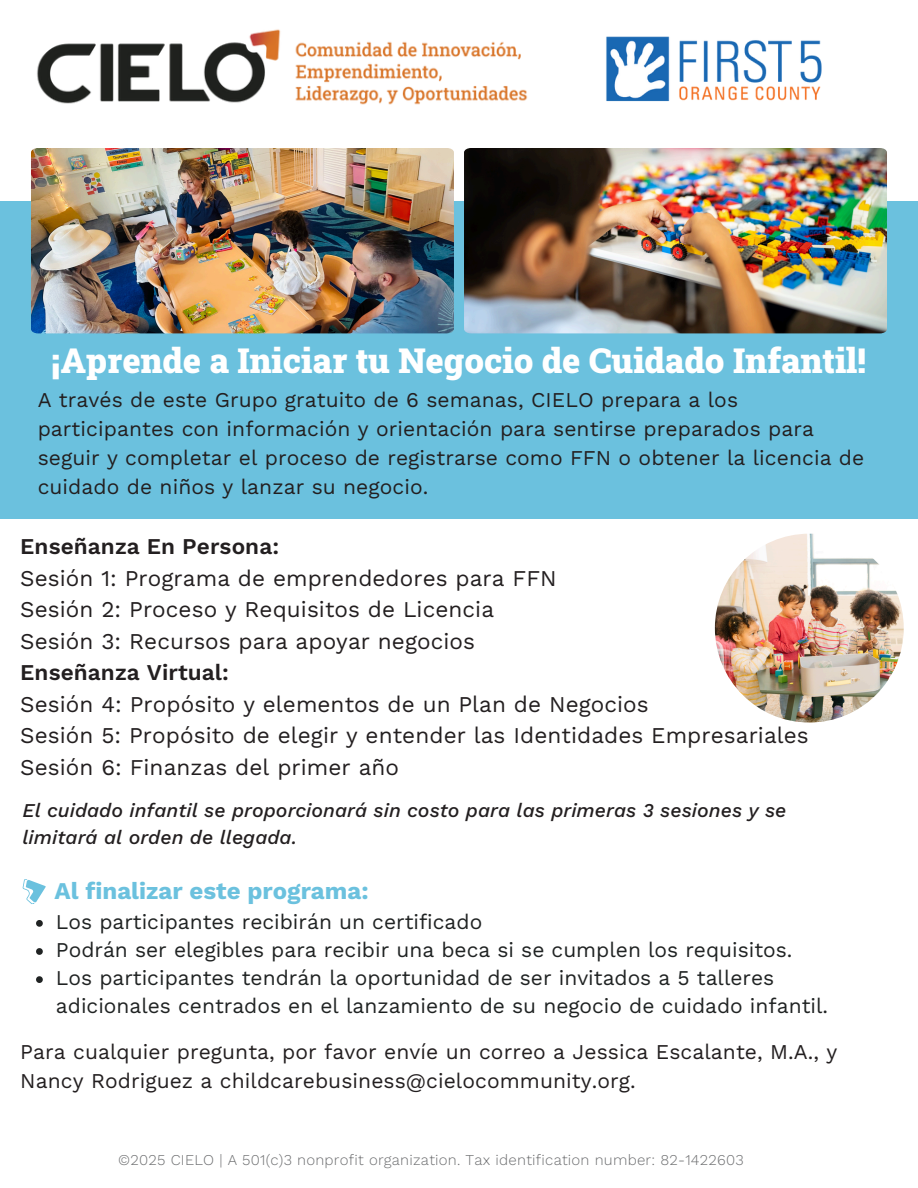
<style>
.page{position:relative;width:918px;height:1188px;background:#fff}
.page>*{position:absolute;margin:0;border:0;box-sizing:border-box;transform-origin:0 0}
.t1{font:900 34.5px "Roboto Slab";color:#fff}
.t2{font:700 24px "Work Sans";color:#6bc1de}
.t3{font:22.5px/31.5px "Work Sans";letter-spacing:.005em;color:#231f20}
.t4{font:21px/29.2px "Work Sans";letter-spacing:.005em;color:#231f20}
.t5{font:21px/28.2px "Work Sans";color:#202323}
.t6{font:italic 500 19.5px/27px "Work Sans";letter-spacing:.005em;color:#231f20}
.t7{font:300 15px "Work Sans";letter-spacing:.015em;color:#6d6e70}
.s1{font-weight:600}
</style>
<div class="page">
<div style="left:0;top:201px;width:918px;height:277px;background:#6bc1de"></div>
<img style="left:37px;top:29px;width:244px;height:75px">
<img style="left:295px;top:41px;width:233px;height:64px">
<img style="left:31px;top:148px;width:423px;height:185px">
<img style="left:464px;top:148px;width:423px;height:185px">
<svg style="left:36px;top:920px;width:7px;height:7px"></svg>
<svg style="left:36px;top:948px;width:7px;height:7px"></svg>
<svg style="left:36px;top:976px;width:7px;height:7px"></svg>
<svg style="left:23px;top:879px;width:23px;height:25px"></svg>
<img style="left:715px;top:534px;width:189px;height:189px;border-radius:50%">
<img style="left:606px;top:36px;width:216px;height:66px">
<div style="left:0;top:348px;width:918px;height:171px;background:#6bc1de"></div>
<h5 class="t1" style="left:52px;top:337px;width:816px">¡Aprende a Iniciar tu Negocio de Cuidado Infantil!</h5>
<p class="t4" style="left:38px;top:385px;width:828px">A través de este Grupo gratuito de 6 semanas, CIELO prepara a los participantes con información y orientación para sentirse preparados para seguir y completar el proceso de registrarse como FFN o obtener la licencia de cuidado de niños y lanzar su negocio.</p>
<h4 class="t3" style="left:20px;top:531px;width:790px"><span class="s1">Enseñanza En Persona:<br></span>Sesión 1: Programa de emprendedores para FFN<br>Sesión 2: Proceso y Requisitos de Licencia<br>Sesión 3: Recursos para apoyar negocios<br><span class="s1">Enseñanza Virtual:<br></span>Sesión 4: Propósito y elementos de un Plan de Negocios<br>Sesión 5: Propósito de elegir y entender las Identidades Empresariales Sesión 6: Finanzas del primer año</h4>
<p class="t6" style="left:22px;top:796px;width:766px">El cuidado infantil se proporcionará sin costo para las primeras 3 sesiones y se limitará al orden de llegada.</p>
<h2 class="t2" style="left:55px;top:877px;width:315px">Al finalizar este programa:</h2>
<p class="t5" style="left:56px;top:908px;width:428px">Los participantes recibirán un certificado</p>
<p class="t5" style="left:56px;top:936px;width:738px">Podrán ser elegibles para recibir una beca si se cumplen los requisitos.</p>
<p class="t5" style="left:56px;top:964px;width:774px">Los participantes tendrán la oportunidad de ser invitados a 5 talleres adicionales centrados en el lanzamiento de su negocio de cuidado infantil.</p>
<p class="t4" style="left:20px;top:1037px;width:818px">Para cualquier pregunta, por favor envíe un correo a Jessica Escalante, M.A., y<br>Nancy Rodriguez a childcarebusiness@cielocommunity.org.</p>
<h3 class="t7" style="left:118px;top:1151px;width:627px">©2025 CIELO | A 501(c)3 nonprofit organization. Tax identification number: 82-1422603</h3>
</div>
